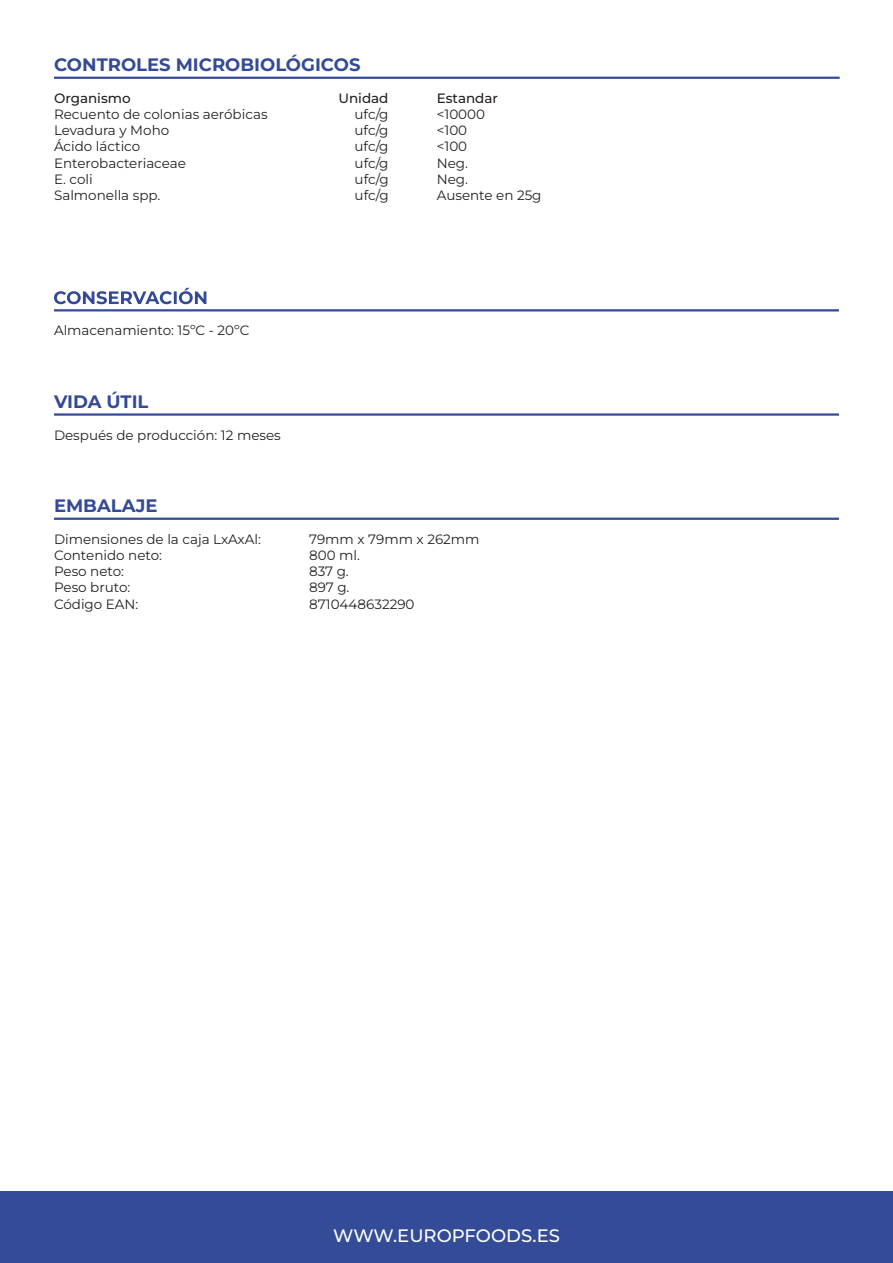
<style>
.page{position:relative;width:893px;height:1263px;background:#fff}
.page>*{position:absolute;margin:0;border:0;box-sizing:border-box;transform-origin:0 0}
.t1{font:700 18px "Montserrat";color:#344a96}
.t2{font:500 18px "Montserrat";color:#fff}
.t3{font:13.5px "Montserrat";color:#231f20}
.t4{font:500 13.5px "Montserrat";color:#231f20}
</style>
<div class="page">
<svg style="left:54px;top:288px;width:152px;height:16px"></svg>
<hr style="left:54px;top:309px;width:785px;height:2px;background:#344a96">
<div style="left:0;top:1191px;width:893px;height:72px;background:#344b97"></div>
<hr style="left:54px;top:77px;width:786px;height:2px;background:#344a96">
<hr style="left:54px;top:413px;width:785px;height:3px;background:#344a96">
<hr style="left:54px;top:518px;width:785px;height:2px;background:#344a96">
<h1 class="t1" style="left:54px;top:53px;width:308px">CONTROLES MICROBIOLÓGICOS</h1>
<p class="t4" style="left:54px;top:89px;width:78px">Organismo</p>
<p class="t4" style="left:338px;top:89px;width:52px">Unidad</p>
<p class="t4" style="left:437px;top:89px;width:63px">Estandar</p>
<p class="t3" style="left:54px;top:105px;width:215px">Recuento de colonias aeróbicas</p>
<p class="t3" style="left:355px;top:105px;width:35px">ufc/g</p>
<p class="t3" style="left:437px;top:105px;width:50px">&lt;10000</p>
<p class="t3" style="left:54px;top:121px;width:117px">Levadura y Moho</p>
<p class="t3" style="left:355px;top:121px;width:35px">ufc/g</p>
<p class="t3" style="left:437px;top:121px;width:32px">&lt;100</p>
<p class="t3" style="left:54px;top:138px;width:88px">Ácido láctico</p>
<p class="t3" style="left:355px;top:138px;width:35px">ufc/g</p>
<p class="t3" style="left:437px;top:138px;width:32px">&lt;100</p>
<p class="t3" style="left:54px;top:154px;width:133px">Enterobacteriaceae</p>
<p class="t3" style="left:355px;top:154px;width:35px">ufc/g</p>
<p class="t3" style="left:437px;top:154px;width:33px">Neg.</p>
<p class="t3" style="left:54px;top:170px;width:40px">E. coli</p>
<p class="t3" style="left:355px;top:170px;width:35px">ufc/g</p>
<p class="t3" style="left:437px;top:170px;width:33px">Neg.</p>
<p class="t3" style="left:54px;top:186px;width:108px">Salmonella spp.</p>
<p class="t3" style="left:355px;top:186px;width:35px">ufc/g</p>
<p class="t3" style="left:437px;top:186px;width:106px">Ausente en 25g</p>
<p class="t3" style="left:54px;top:322px;width:197px">Almacenamiento: 15ºC - 20ºC</p>
<h1 class="t1" style="left:54px;top:390px;width:96px">VIDA ÚTIL</h1>
<p class="t3" style="left:54px;top:426px;width:228px">Después de producción: 12 meses</p>
<h1 class="t1" style="left:54px;top:494px;width:105px">EMBALAJE</h1>
<p class="t3" style="left:54px;top:530px;width:208px">Dimensiones de la caja LxAxAl:</p>
<p class="t3" style="left:309px;top:530px;width:172px">79mm x 79mm x 262mm</p>
<p class="t3" style="left:54px;top:546px;width:110px">Contenido neto:</p>
<p class="t3" style="left:309px;top:546px;width:52px">800 ml.</p>
<p class="t3" style="left:54px;top:562px;width:72px">Peso neto:</p>
<p class="t3" style="left:309px;top:562px;width:41px">837 g.</p>
<p class="t3" style="left:54px;top:578px;width:78px">Peso bruto:</p>
<p class="t3" style="left:309px;top:578px;width:42px">897 g.</p>
<p class="t3" style="left:54px;top:595px;width:86px">Código EAN:</p>
<p class="t3" style="left:309px;top:595px;width:107px">8710448632290</p>
<h1 class="t2" style="left:333px;top:1224px;width:228px">WWW.EUROPFOODS.ES</h1>
</div>
